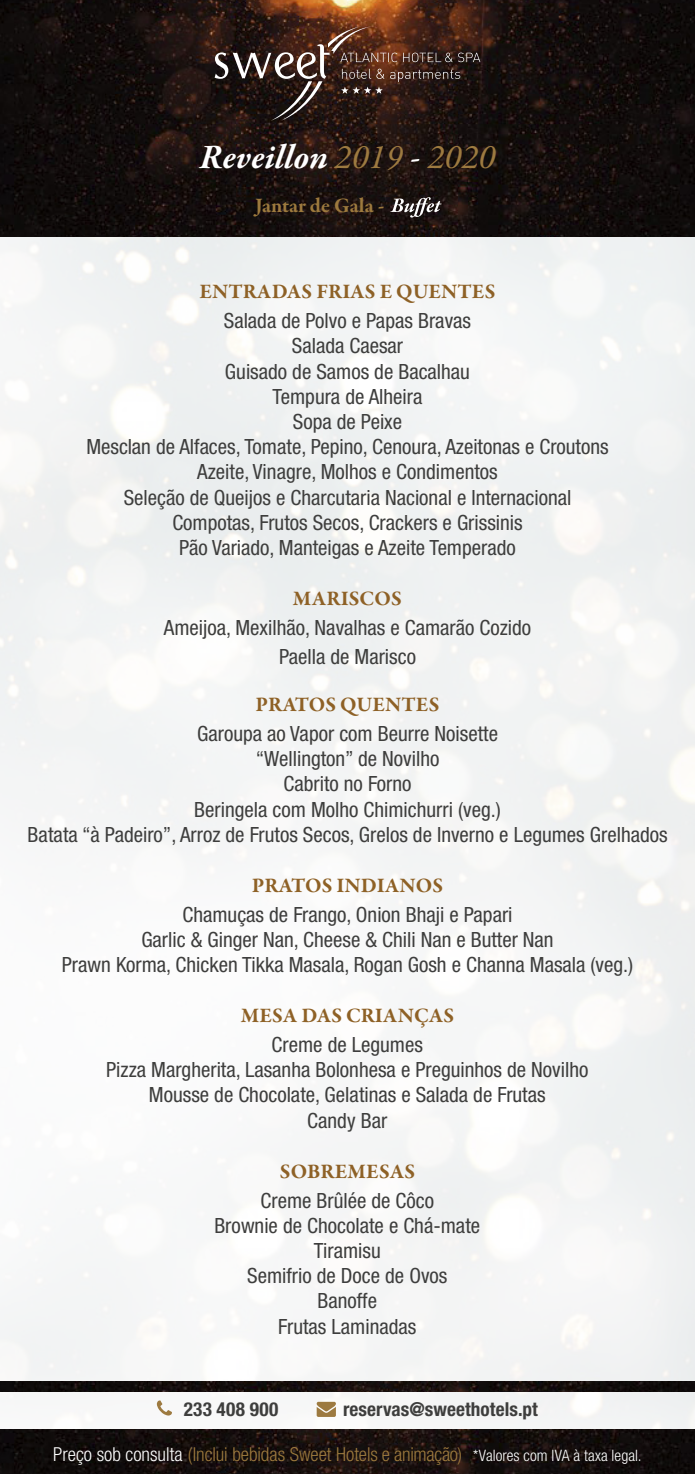
<style>
.page{position:relative;width:695px;height:1474px;background:#fff}
.page>*{position:absolute;margin:0;border:0;box-sizing:border-box;transform-origin:0 0}
.t1{font:italic 700 35px "Garamond Premr Pro";color:#fff}
.t2{font:condensed 21px/25.2px "Helvetica Neue LT Std";color:#3e3e3d;text-align:center}
.t3{font:700 21px "Garamond Premr Pro";letter-spacing:.005em;color:#8e6126}
.t4{font:700 21px "Garamond Premr Pro";color:#9d7a3e}
.t5{font:300 condensed 19.25px "Helvetica Neue LT Std";color:#9d7a3e}
.t6{font:700 condensed 19.25px "Helvetica Neue LT Std";letter-spacing:.005em;color:#3e3e3d}
.s1{font-weight:400;color:#9d7a40}
.s2{font-weight:400}
.s3{color:#fff}
.s4{font-size:15.75px;color:#fff}
</style>
<div class="page">
<img style="left:0;top:237px;width:694px;height:1192px">
<img style="left:0;top:1381px;width:694px;height:10px">
<img style="left:0;top:1429px;width:694px;height:44px">
<img style="left:0;top:0;width:694px;height:237px">
<svg style="left:214px;top:26px;width:266px;height:95px;background:#412c24"></svg>
<svg style="left:157px;top:1400px;width:15px;height:15px"></svg>
<svg style="left:316px;top:1401px;width:20px;height:15px"></svg>
<svg style="left:390px;top:197px;width:51px;height:20px"></svg>
<h1 class="t1" style="left:200px;top:136px;width:297px">Reveillon <span class="s1">2019</span> <span class="s2">-</span> <span class="s1">2020</span></h1>
<p class="t4" style="left:255px;top:192px;width:131px">Jantar de Gala -</p>
<p class="t3" style="left:199px;top:279px;width:297px">ENTRADAS FRIAS E QUENTES</p>
<p class="t2" style="left:86px;top:308px;width:523px">Salada de Polvo e Papas Bravas<br>Salada Caesar<br>Guisado de Samos de Bacalhau<br>Tempura de Alheira<br>Sopa de Peixe<br>Mesclan de Alfaces, Tomate, Pepino, Cenoura, Azeitonas e Croutons Azeite, Vinagre, Molhos e Condimentos<br>Seleção de Queijos e Charcutaria Nacional e Internacional Compotas, Frutos Secos, Crackers e Grissinis<br>Pão Variado, Manteigas e Azeite Temperado</p>
<p class="t3" style="left:293px;top:585px;width:110px">MARISCOS</p>
<p class="t2" style="left:164px;top:612px;width:369px;line-height:29.4px">Ameijoa, Mexilhão, Navalhas e Camarão Cozido<br>Paella de Marisco</p>
<p class="t3" style="left:255px;top:691px;width:185px">PRATOS QUENTES</p>
<p class="t2" style="left:28px;top:720px;width:641px">Garoupa ao Vapor com Beurre Noisette<br>“Wellington” de Novilho<br>Cabrito no Forno<br>Beringela com Molho Chimichurri (veg.)<br>Batata “à Padeiro”, Arroz de Frutos Secos, Grelos de Inverno e Legumes Grelhados</p>
<p class="t3" style="left:252px;top:872px;width:193px">PRATOS INDIANOS</p>
<p class="t2" style="left:62px;top:901px;width:573px">Chamuças de Frango, Onion Bhaji e Papari<br>Garlic &amp; Ginger Nan, Cheese &amp; Chili Nan e Butter Nan<br>Prawn Korma, Chicken Tikka Masala, Rogan Gosh e Channa Masala (veg.)</p>
<p class="t3" style="left:240px;top:1002px;width:215px">MESA DAS CRIANÇAS</p>
<p class="t2" style="left:106px;top:1031px;width:483px">Creme de Legumes<br>Pizza Margherita, Lasanha Bolonhesa e Preguinhos de Novilho Mousse de Chocolate, Gelatinas e Salada de Frutas<br>Candy Bar</p>
<p class="t3" style="left:280px;top:1158px;width:137px">SOBREMESAS</p>
<p class="t2" style="left:214px;top:1187px;width:267px">Creme Brûlée de Côco<br>Brownie de Chocolate e Chá-mate<br>Tiramisu<br>Semifrio de Doce de Ovos<br>Banoffe<br>Frutas Laminadas</p>
<p class="t6" style="left:184px;top:1396px;width:96px">233 408 900</p>
<p class="t6" style="left:343px;top:1396px;width:196px">reservas@sweethotels.pt</p>
<p class="t5" style="left:53px;top:1443px;width:589px"><span class="s3">Preço sob consulta</span> (Inclui bebidas Sweet Hotels e animação) <span class="s4">*Valores com IVA à taxa legal.</span></p>
</div>
